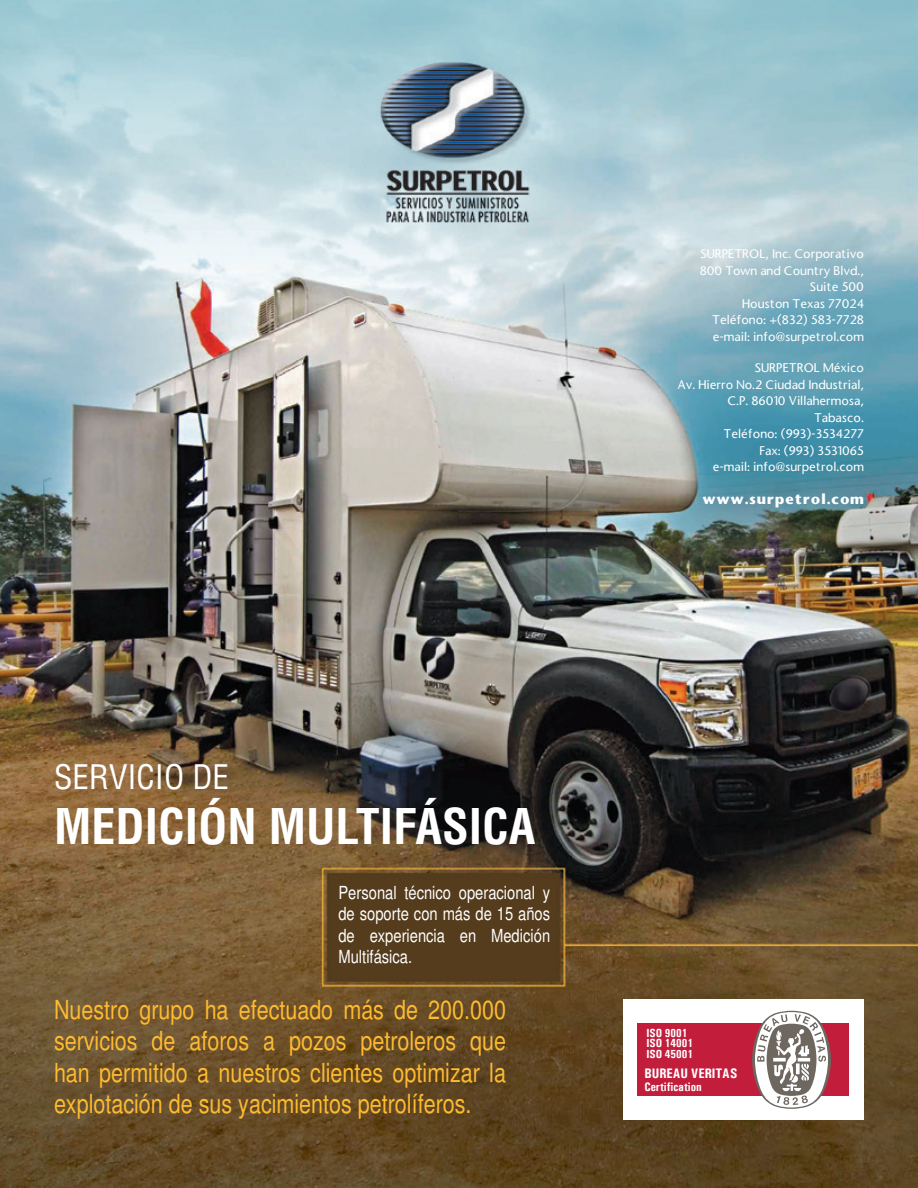
<style>
.page{position:relative;width:918px;height:1188px;background:#fff}
.page>*{position:absolute;margin:0;border:0;box-sizing:border-box;transform-origin:0 0}
.t1{font:700 condensed 48px "Helvetica LT Std";color:#fff}
.t2{font:condensed 33px "Helvetica LT Std";color:#fff}
.t3{font:condensed 26.25px/31.5px "Helvetica";color:#fdbb30;text-align:justify}
.t4{font:condensed 18px/21.6px "Helvetica";color:#fff;text-align:justify}
.t5{font:700 condensed 13.8px "Univers";color:#fff}
.t6{font:700 13.5px "Stone Sans";letter-spacing:.05em;color:#fff}
.t7{font:700 condensed 12.3px "Univers";color:#fff}
.t8{font:500 12px/16.5px "Stone Sans";color:#fff;text-align:right}
.t9{font:700 condensed 11.7px/10.8px "Univers";color:#fff}
</style>
<div class="page">
<img style="left:0;top:0;width:918px;height:1188px">
<div style="left:623px;top:1000px;width:241px;height:120px;background:#fff"></div>
<div style="left:637px;top:1024px;width:212px;height:72px;background:#c21e3c"></div>
<svg style="left:752px;top:1011px;width:79px;height:98px"></svg>
<p class="t8" style="left:700px;top:246px;width:166px">SURPETROL, Inc. Corporativo<br>800 Town and Country Blvd.,<br>Suite 500<br>Houston Texas 77024<br>Teléfono: +(832) 583-7728 e-mail: info@surpetrol.com</p>
<p class="t8" style="left:677px;top:360px;width:188px">SURPETROL México<br>Av. Hierro No.2 Ciudad Industrial,<br>C.P. 86010 Villahermosa,<br>Tabasco.<br>Teléfono: (993)-3534277<br>Fax: (993) 3531065<br>e-mail: info@surpetrol.com</p>
<p class="t6" style="left:703px;top:490px;width:163px">www.surpetrol.com</p>
<h2 class="t2" style="left:54px;top:756px;width:177px">SERVICIO DE</h2>
<h1 class="t1" style="left:54px;top:797px;width:483px">MEDICIÓN MULTIFÁSICA</h1>
<h3 class="t4" style="left:338px;top:881px;width:213px">Personal técnico operacional y de soporte con más de 15 años de experiencia en Medición Multifásica.</h3>
<h3 class="t3" style="left:54px;top:994px;width:454px">Nuestro grupo ha efectuado más de 200.000 servicios de aforos a pozos petroleros que han permitido a nuestros clientes optimizar la explotación de sus yacimientos petrolíferos.</h3>
<p class="t9" style="left:646px;top:1027px;width:48px">ISO 9001<br>ISO 14001<br>ISO 45001</p>
<p class="t5" style="left:644px;top:1064px;width:95px">BUREAU VERITAS</p>
<p class="t7" style="left:644px;top:1080px;width:59px">Certification</p>
</div>
